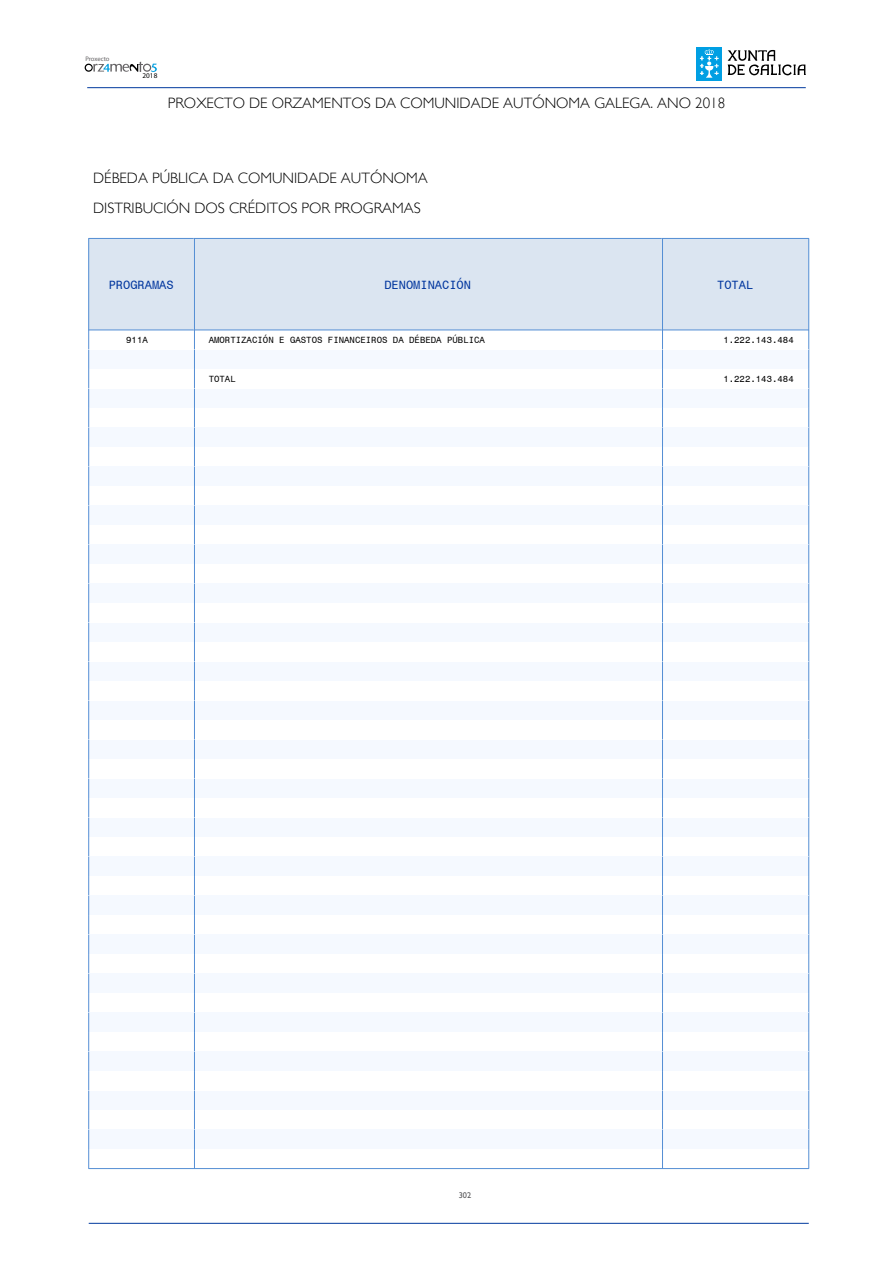
<style>
.page{position:relative;width:893px;height:1263px;background:#fff}
.page>*{position:absolute;margin:0;border:0;box-sizing:border-box;transform-origin:0 0}
.t1{font:300 15px/30px "Gill Sans";color:#000}
.t2{font:12px "Monospace 821 BT";color:#00359e}
.t3{font:9px "Monospace 821 BT";color:#000}
.t4{font:8.25px "Gill Sans";color:#58585a}
.t5{font:7.2px "Myriad Pro";color:#000}
.t6{font:6.6px "Myriad Pro";color:#656365}
</style>
<div class="page">
<div style="left:697px;top:47px;width:25px;height:34px;background:#009fe3"></div>
<svg style="left:700px;top:49px;width:19px;height:29px"></svg>
<svg style="left:728px;top:50px;width:78px;height:26px"></svg>
<svg style="left:85px;top:62px;width:72px;height:10px"></svg>
<div style="left:89px;top:739px;width:720px;height:20px;background:#f5f9ff"></div>
<div style="left:89px;top:349px;width:720px;height:20px;background:#f5f9ff"></div>
<div style="left:89px;top:622px;width:720px;height:20px;background:#f5f9ff"></div>
<div style="left:89px;top:661px;width:720px;height:20px;background:#f5f9ff"></div>
<div style="left:89px;top:466px;width:720px;height:20px;background:#f5f9ff"></div>
<div style="left:89px;top:700px;width:720px;height:20px;background:#f5f9ff"></div>
<div style="left:89px;top:895px;width:720px;height:20px;background:#f5f9ff"></div>
<div style="left:89px;top:388px;width:720px;height:20px;background:#f5f9ff"></div>
<div style="left:89px;top:1090px;width:720px;height:20px;background:#f5f9ff"></div>
<div style="left:89px;top:505px;width:720px;height:20px;background:#f5f9ff"></div>
<div style="left:89px;top:1051px;width:720px;height:20px;background:#f5f9ff"></div>
<hr style="left:89px;top:1168px;width:720px;height:1px;background:#548ed4">
<div style="left:89px;top:778px;width:720px;height:20px;background:#f5f9ff"></div>
<div style="left:89px;top:817px;width:720px;height:20px;background:#f5f9ff"></div>
<div style="left:89px;top:583px;width:720px;height:20px;background:#f5f9ff"></div>
<div style="left:89px;top:544px;width:720px;height:20px;background:#f5f9ff"></div>
<div style="left:89px;top:427px;width:720px;height:20px;background:#f5f9ff"></div>
<div style="left:89px;top:856px;width:720px;height:20px;background:#f5f9ff"></div>
<div style="left:89px;top:1129px;width:720px;height:20px;background:#f5f9ff"></div>
<div style="left:89px;top:1012px;width:720px;height:20px;background:#f5f9ff"></div>
<div style="left:89px;top:973px;width:720px;height:20px;background:#f5f9ff"></div>
<div style="left:89px;top:934px;width:720px;height:20px;background:#f5f9ff"></div>
<svg style="left:194px;top:331px;width:1px;height:837px"></svg>
<svg style="left:662px;top:331px;width:1px;height:837px"></svg>
<svg style="left:88px;top:330px;width:1px;height:839px"></svg>
<svg style="left:808px;top:331px;width:1px;height:837px"></svg>
<hr style="left:87px;top:87px;width:719px;height:1px;background:#003a9e">
<div style="left:662px;top:238px;width:147px;height:92px;background:#dbe5f1"></div>
<hr style="left:662px;top:238px;width:147px;height:1px;background:#548ed4">
<hr style="left:662px;top:330px;width:147px;height:1px;background:#548ed4">
<hr style="left:808px;top:238px;width:1px;height:92px;background:#548ed4">
<div style="left:194px;top:238px;width:468px;height:92px;background:#dbe5f1"></div>
<hr style="left:194px;top:238px;width:468px;height:1px;background:#548ed4">
<hr style="left:194px;top:330px;width:468px;height:1px;background:#548ed4">
<hr style="left:662px;top:238px;width:1px;height:92px;background:#548ed4">
<div style="left:89px;top:238px;width:105px;height:92px;background:#dbe5f1"></div>
<hr style="left:89px;top:238px;width:105px;height:1px;background:#548ed4">
<hr style="left:88px;top:238px;width:1px;height:92px;background:#548ed4">
<hr style="left:89px;top:330px;width:105px;height:1px;background:#548ed4">
<hr style="left:194px;top:238px;width:1px;height:92px;background:#548ed4">
<hr style="left:89px;top:1223px;width:720px;height:1px;background:#003a9e">
<p class="t6" style="left:86px;top:55px;width:25px">Proxecto</p>
<p class="t5" style="left:143px;top:71px;width:16px">2018</p>
<p class="t1" style="left:168px;top:88px;width:559px">PROXECTO DE ORZAMENTOS DA COMUNIDADE AUTÓNOMA GALEGA. ANO 2018</p>
<p class="t1" style="left:93px;top:163px;width:336px">DÉBEDA PÚBLICA DA COMUNIDADE AUTÓNOMA<br>DISTRIBUCIÓN DOS CRÉDITOS POR PROGRAMAS</p>
<p class="t2" style="left:109px;top:277px;width:67px">PROGRAMAS</p>
<p class="t2" style="left:384px;top:277px;width:88px">DENOMINACIÓN</p>
<p class="t2" style="left:717px;top:277px;width:38px">TOTAL</p>
<p class="t3" style="left:126px;top:334px;width:23px">911A</p>
<p class="t3" style="left:209px;top:334px;width:278px">AMORTIZACIÓN E GASTOS FINANCEIROS DA DÉBEDA PÚBLICA</p>
<p class="t3" style="left:723px;top:334px;width:72px">1.222.143.484</p>
<p class="t3" style="left:209px;top:373px;width:29px">TOTAL</p>
<p class="t3" style="left:723px;top:373px;width:72px">1.222.143.484</p>
<p class="t4" style="left:459px;top:1191px;width:14px">302</p>
</div>
